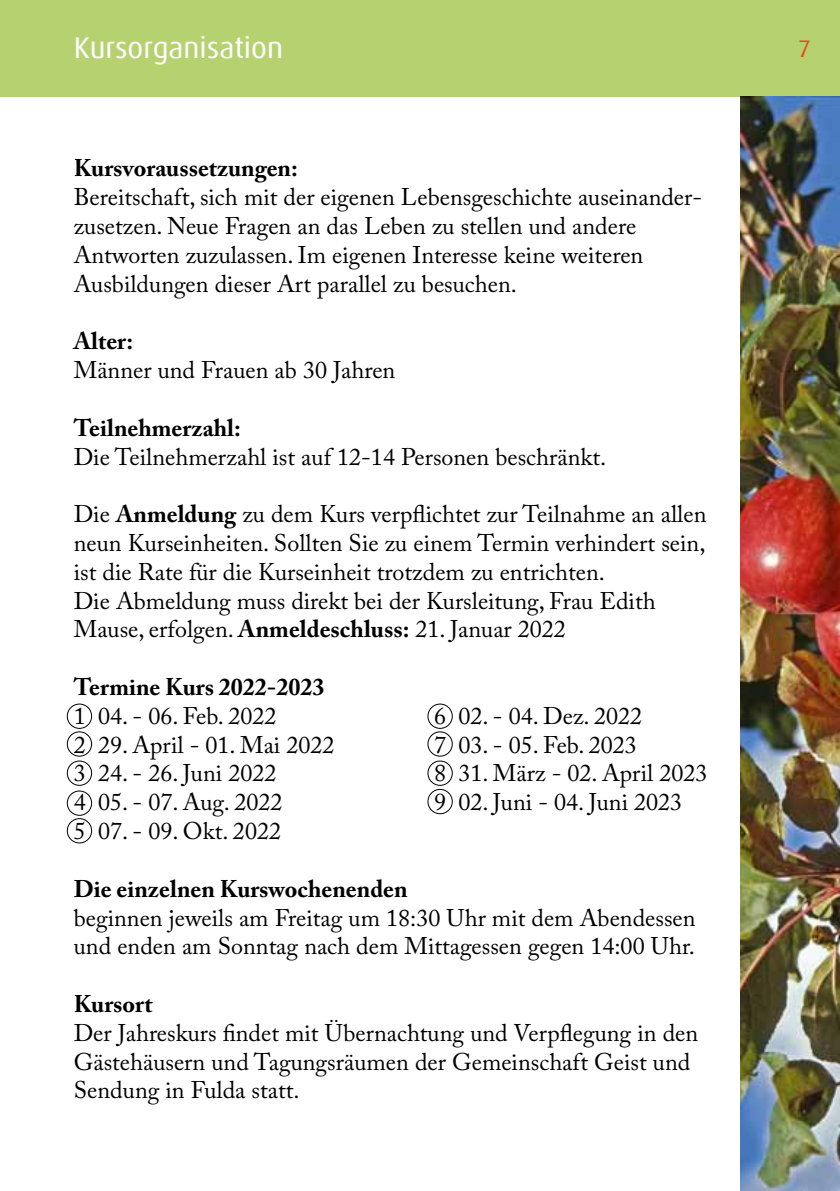
<style>
.page{position:relative;width:840px;height:1191px;background:#fff}
.page>*{position:absolute;margin:0;border:0;box-sizing:border-box;transform-origin:0 0}
.t1{font:30px "Dax";color:#fff}
.t2{font:24px/28.8px "Adobe Caslon Pro";color:#000}
.t3{font:700 24px "Adobe Caslon Pro";color:#000}
.t4{font:24px "Dax";color:#e94c1b}
.s1{font-weight:700}
</style>
<div class="page">
<div style="left:0;top:0;width:839px;height:96px;background:#b6d270"></div>
<img style="left:740px;top:97px;width:99px;height:1094px">
<div style="left:67px;top:704px;width:25px;height:24px;border:1px solid #000;border-radius:50%"></div>
<div style="left:427px;top:704px;width:25px;height:24px;border:1px solid #000;border-radius:50%"></div>
<div style="left:67px;top:731px;width:25px;height:25px;border:1px solid #000;border-radius:50%"></div>
<div style="left:427px;top:731px;width:25px;height:25px;border:1px solid #000;border-radius:50%"></div>
<div style="left:67px;top:760px;width:25px;height:25px;border:1px solid #000;border-radius:50%"></div>
<div style="left:427px;top:760px;width:25px;height:25px;border:1px solid #000;border-radius:50%"></div>
<div style="left:427px;top:789px;width:25px;height:25px;border:1px solid #000;border-radius:50%"></div>
<div style="left:67px;top:790px;width:25px;height:25px;border:1px solid #000;border-radius:50%"></div>
<div style="left:67px;top:818px;width:25px;height:25px;border:1px solid #000;border-radius:50%"></div>
<p class="t1" style="left:74px;top:30px;width:211px">Kursorganisation</p>
<p class="t4" style="left:797px;top:35px;width:14px">7</p>
<p class="t3" style="left:74px;top:154px;width:225px">Kursvoraussetzungen:</p>
<p class="t2" style="left:74px;top:183px;width:629px">Bereitschaft, sich mit der eigenen Lebensgeschichte auseinander&shy;zusetzen. Neue Fragen an das Leben zu stellen und andere Antworten zuzulassen. Im eigenen Interesse keine weiteren Ausbildungen dieser Art parallel zu besuchen.</p>
<p class="t3" style="left:74px;top:327px;width:61px">Alter:</p>
<p class="t2" style="left:74px;top:355px;width:323px">Männer und Frauen ab 30 Jahren</p>
<p class="t3" style="left:74px;top:413px;width:168px">Teilnehmerzahl:</p>
<p class="t2" style="left:74px;top:442px;width:533px">Die Teilnehmerzahl ist auf 12-14 Personen beschränkt.</p>
<p class="t2" style="left:74px;top:499px;width:633px">Die <span class="s1">Anmeldung</span> zu dem Kurs verpflichtet zur Teilnahme an allen neun Kurseinheiten. Sollten Sie zu einem Termin verhindert sein, ist die Rate für die Kurseinheit trotzdem zu entrichten.<br>Die Abmeldung muss direkt bei der Kursleitung, Frau Edith Mause, erfolgen. <span class="s1">Anmeldeschluss:</span> 21. Januar 2022</p>
<p class="t3" style="left:74px;top:672px;width:252px">Termine Kurs 2022-2023</p>
<p class="t2" style="left:74px;top:701px;width:204px">1 04. - 06. Feb. 2022</p>
<p class="t2" style="left:434px;top:701px;width:209px">6 02. - 04. Dez. 2022</p>
<p class="t2" style="left:74px;top:730px;width:262px">2 29. April - 01. Mai 2022</p>
<p class="t2" style="left:434px;top:730px;width:204px">7 03. - 05. Feb. 2023</p>
<p class="t2" style="left:74px;top:759px;width:204px">3 24. - 26. Juni 2022</p>
<p class="t2" style="left:434px;top:759px;width:274px">8 31. März - 02. April 2023</p>
<p class="t2" style="left:74px;top:787px;width:210px">4 05. - 07. Aug. 2022</p>
<p class="t2" style="left:434px;top:787px;width:249px">9 02. Juni - 04. Juni 2023</p>
<p class="t2" style="left:74px;top:816px;width:209px">5 07. - 09. Okt. 2022</p>
<p class="t3" style="left:74px;top:874px;width:335px">Die einzelnen Kurswochenenden</p>
<p class="t2" style="left:74px;top:903px;width:623px">beginnen jeweils am Freitag um 18:30 Uhr mit dem Abendessen und enden am Sonntag nach dem Mittagessen gegen 14:00 Uhr.</p>
<p class="t3" style="left:74px;top:989px;width:80px">Kursort</p>
<p class="t2" style="left:74px;top:1018px;width:625px">Der Jahreskurs findet mit Übernachtung und Verpflegung in den<br>Gästehäusern und Tagungsräumen der Gemeinschaft Geist und<br>Sendung in Fulda statt.</p>
</div>
